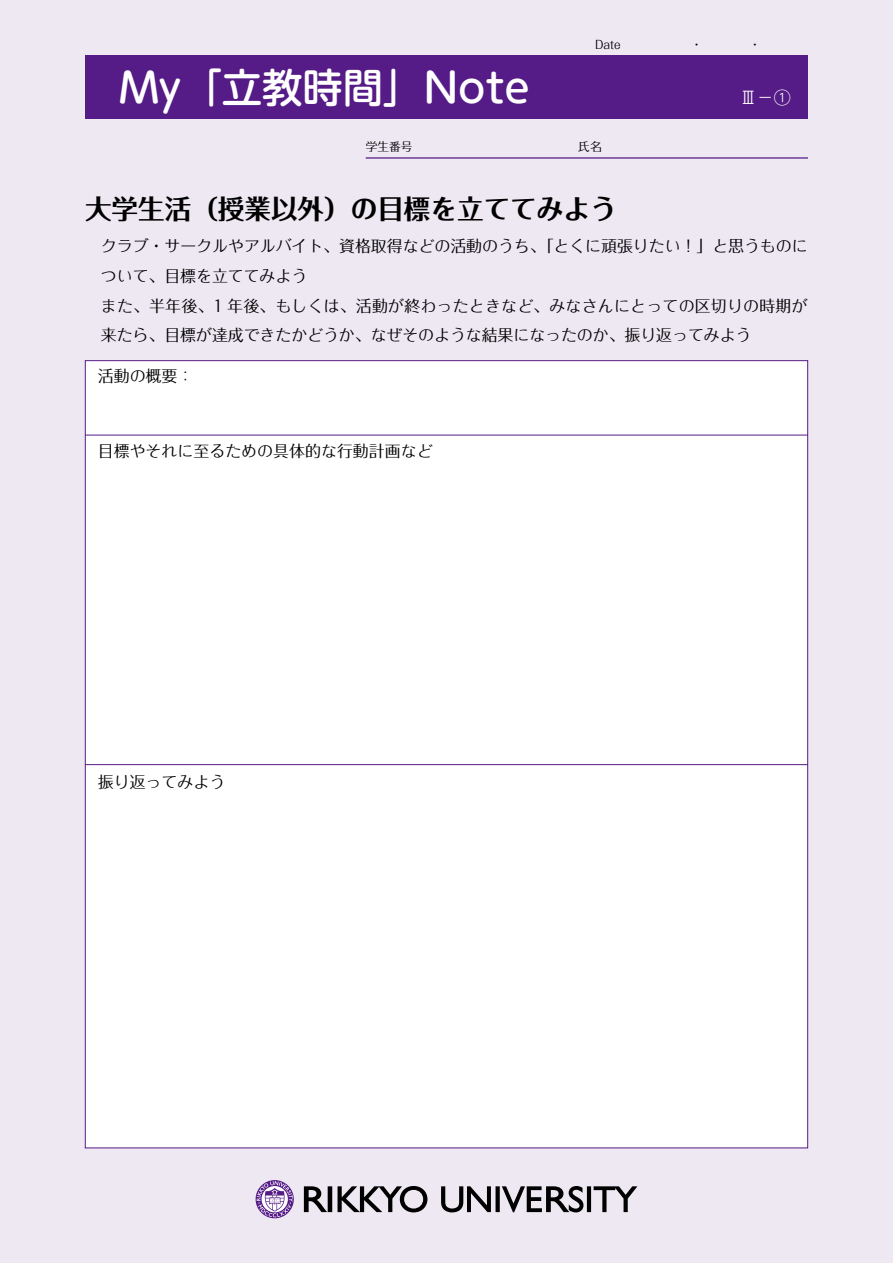
<style>
.page{position:relative;width:893px;height:1263px;background:#eee8f3}
.page>*{position:absolute;margin:0;border:0;box-sizing:border-box;transform-origin:0 0}
.t1{font:500 40.35px "UD Shin M Go Pro";color:#fff}
.t2{font:700 26.55px "Folk Pro";color:#000}
.t3{font:300 16.95px "UD Shin Go NT Pro";color:#fff}
.t4{font:15.9px/29.7px "Folk Pro";letter-spacing:-.005em;color:#000}
.t5{font:11.7px "Folk Pro";color:#000}
</style>
<div class="page">
<svg style="left:256px;top:1180px;width:38px;height:38px"></svg>
<svg style="left:304px;top:1186px;width:28px;height:26px"></svg>
<svg style="left:338px;top:1186px;width:89px;height:26px"></svg>
<svg style="left:441px;top:1186px;width:196px;height:26px"></svg>
<div style="left:85px;top:55px;width:723px;height:64px;background:#551b86"></div>
<div style="left:85px;top:361px;width:723px;height:787px;background:#fff"></div>
<hr style="left:366px;top:157px;width:442px;height:2px;background:#551b86">
<hr style="left:85px;top:435px;width:723px;height:1px;background:#551b86">
<hr style="left:85px;top:764px;width:723px;height:1px;background:#551b86">
<h1 class="t1" style="left:119px;top:55px;width:412px">My ｢立教時間｣ Note</h1>
<p class="t5" style="left:366px;top:136px;width:48px">学生番号</p>
<p class="t5" style="left:578px;top:136px;width:25px">氏名</p>
<p class="t3" style="left:740px;top:84px;width:53px">Ⅲ－①</p>
<h2 class="t2" style="left:85px;top:186px;width:533px">大学生活（授業以外）の目標を立ててみよう</h2>
<p class="t4" style="left:101px;top:229px;width:708px">クラブ・サークルやアルバイト、資格取得などの活動のうち、「とくに頑張りたい！」と思うものについて、目標を立ててみよう<br>また、半年後、1 年後、もしくは、活動が終わったときなど、みなさんにとっての区切りの時期が来たら、目標が達成できたかどうか、なぜそのような結果になったのか、振り返ってみよう</p>
<p class="t4" style="left:98px;top:359px;width:129px">活動の概要：　　</p>
<p class="t4" style="left:98px;top:434px;width:336px">目標やそれに至るための具体的な行動計画など</p>
<p class="t4" style="left:98px;top:765px;width:129px">振り返ってみよう</p>
</div>
